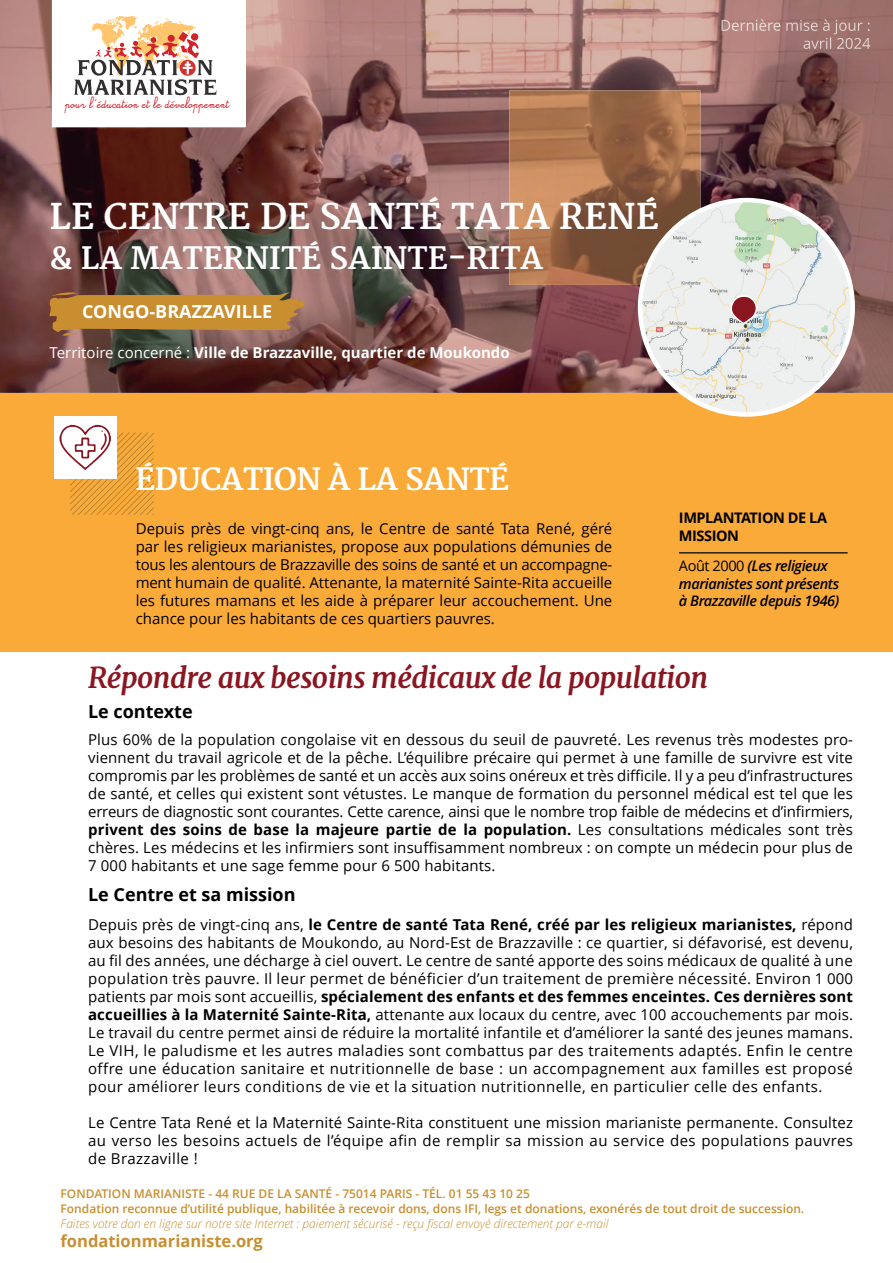
<style>
.page{position:relative;width:893px;height:1263px;background:#fff}
.page>*{position:absolute;margin:0;border:0;box-sizing:border-box;transform-origin:0 0}
.t1{font:700 34.5px "Merriweather";color:#fff}
.t2{font:700 30px "Merriweather";color:#fff}
.t3{font:700 30px "Merriweather";letter-spacing:-.02em;color:#fff}
.t4{font:italic 700 28.5px "Merriweather";letter-spacing:-.02em;color:#8a1621}
.t5{font:700 18px "Open Sans";color:#000}
.t6{font:700 18px "Open Sans";color:#fff}
.t7{font:700 16.5px "Open Sans";color:#c98e2f}
.t8{font:15px/18px "Open Sans";letter-spacing:.01em;color:#000;text-align:justify}
.t9{font:700 15px "Open Sans";color:#fff}
.t10{font:italic 600 14.55px/17.4px "Open Sans";letter-spacing:-.03em;color:#000}
.t11{font:700 14.55px/17.4px "Open Sans";letter-spacing:-.03em;color:#000}
.t12{font:600 12px/15px "Open Sans";color:#c98e2f}
.t13{font:italic 300 12px "Open Sans";color:#c98e2f}
.t14{font:7.8px "Alamain";color:#d1232a}
.s1{font-weight:400}
.s2{font-weight:400;font-style:normal}
.s3{font-weight:700}
</style>
<div class="page">
<img style="left:0;top:0;width:893px;height:393px">
<svg style="left:49px;top:292px;width:256px;height:44px;background:#b38038"></svg>
<div style="left:0;top:393px;width:893px;height:258px;background:#faaa39"></div>
<img style="left:509px;top:90px;width:191px;height:195px">
<svg style="left:640px;top:200px;width:213px;height:214px;background:#e4e9e3"></svg>
<img style="left:645px;top:200px;width:101px;height:74px">
<img style="left:654px;top:361px;width:184px;height:53px">
<hr style="left:679px;top:552px;width:169px;height:2px;background:#231f20">
<svg style="left:729px;top:295px;width:30px;height:30px"></svg>
<div style="left:52px;top:0;width:193px;height:127px;background:#fff"></div>
<svg style="left:74px;top:16px;width:143px;height:79px"></svg>
<div style="left:54px;top:417px;width:63px;height:62px;background:#fff"></div>
<svg style="left:59px;top:424px;width:95px;height:91px"></svg>
<img style="left:721px;top:19px;width:150px;height:15px">
<img style="left:803px;top:37px;width:67px;height:12px">
<p class="t14" style="left:65px;top:101px;width:166px">pour l’éducation et le développement</p>
<h1 class="t1" style="left:50px;top:196px;width:611px">LE CENTRE DE SANTÉ TATA RENÉ</h1>
<h2 class="t2" style="left:50px;top:241px;width:495px">&amp; LA MATERNITÉ SAINTE-RITA</h2>
<p class="t6" style="left:82px;top:299px;width:192px">CONGO-BRAZZAVILLE</p>
<p class="t9" style="left:50px;top:342px;width:462px"><span class="s1">Territoire concerné :</span> Ville de Brazzaville, quartier de Moukondo</p>
<h2 class="t3" style="left:135px;top:461px;width:376px">ÉDUCATION À LA SANTÉ</h2>
<p class="t8" style="left:136px;top:519px;width:478px">Depuis près de vingt-cinq ans, le Centre de santé Tata René, géré par les religieux marianistes, propose aux populations démunies de tous les alentours de Brazzaville des soins de santé et un accompagne&shy;ment humain de qualité. Attenante, la maternité Sainte-Rita accueille les futures mamans et les aide à préparer leur accouchement. Une chance pour les habitants de ces quartiers pauvres.</p>
<p class="t11" style="left:679px;top:509px;width:150px">IMPLANTATION DE LA<br>MISSION</p>
<p class="t10" style="left:679px;top:557px;width:162px"><span class="s2">Août 2000</span> (Les religieux marianistes sont présents à Brazzaville depuis 1946)</p>
<h3 class="t4" style="left:88px;top:660px;width:622px">Répondre aux besoins médicaux de la population</h3>
<p class="t5" style="left:88px;top:699px;width:106px">Le contexte</p>
<p class="t8" style="left:88px;top:730px;width:766px">Plus 60% de la population congolaise vit en dessous du seuil de pauvreté. Les revenus très modestes pro&shy;viennent du travail agricole et de la pêche. L’équilibre précaire qui permet à une famille de survivre est vite compromis par les problèmes de santé et un accès aux soins onéreux et très difficile. Il y a peu d’infrastructures de santé, et celles qui existent sont vétustes. Le manque de formation du personnel médical est tel que les erreurs de diagnostic sont courantes. Cette carence, ainsi que le nombre trop faible de médecins et d’infirmiers, <span class="s3">privent des soins de base la majeure partie de la population.</span> Les consultations médicales sont très chères. Les médecins et les infirmiers sont insuffisamment nombreux : on compte un médecin pour plus de 7 000 habitants et une sage femme pour 6 500 habitants.</p>
<p class="t5" style="left:88px;top:881px;width:209px">Le Centre et sa mission</p>
<p class="t8" style="left:88px;top:915px;width:766px">Depuis près de vingt-cinq ans, <span class="s3">le Centre de santé Tata René, créé par les religieux marianistes,</span> répond aux besoins des habitants de Moukondo, au Nord-Est de Brazzaville : ce quartier, si défavorisé, est devenu, au fil des années, une décharge à ciel ouvert. Le centre de santé apporte des soins médicaux de qualité à une population très pauvre. Il leur permet de bénéficier d’un traitement de première nécessité. Environ 1 000 patients par mois sont accueillis, <span class="s3">spécialement des enfants et des femmes enceintes. Ces dernières sont accueillies à la Maternité Sainte-Rita,</span> attenante aux locaux du centre, avec 100 accouchements par mois.<br>Le travail du centre permet ainsi de réduire la mortalité infantile et d’améliorer la santé des jeunes mamans.<br>Le VIH, le paludisme et les autres maladies sont combattus par des traitements adaptés. Enfin le centre offre une éducation sanitaire et nutritionnelle de base : un accompagnement aux familles est proposé pour améliorer leurs conditions de vie et la situation nutritionnelle, en particulier celle des enfants.</p>
<p class="t8" style="left:88px;top:1113px;width:766px">Le Centre Tata René et la Maternité Sainte-Rita constituent une mission marianiste permanente. Consultez au verso les besoins actuels de l’équipe afin de remplir sa mission au service des populations pauvres de Brazzaville !</p>
<p class="t12" style="left:61px;top:1186px;width:745px">FONDATION MARIANISTE - 44 RUE DE LA SANTÉ - 75014 PARIS - TÉL. 01 55 43 10 25<br>Fondation reconnue d’utilité publique, habilitée à recevoir dons, dons IFI, legs et donations, exonérés de tout droit de succession.</p>
<p class="t13" style="left:61px;top:1215px;width:550px">Faites votre don en ligne sur notre site Internet : paiement sécurisé - reçu fiscal envoyé directement par e-mail</p>
<p class="t7" style="left:61px;top:1230px;width:204px">fondationmarianiste.org</p>
</div>
